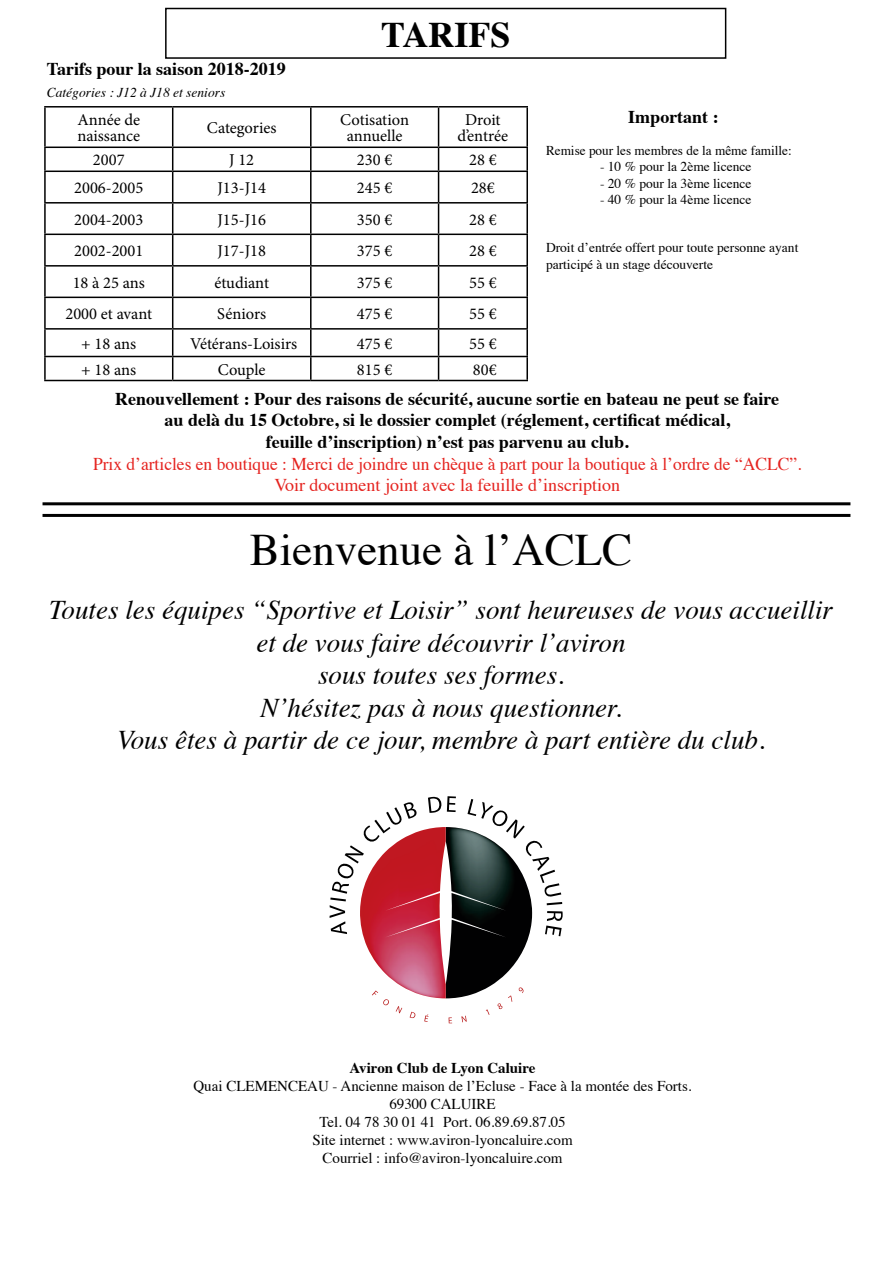
<style>
.page{position:relative;width:893px;height:1263px;background:#fff}
.page>*{position:absolute;margin:0;border:0;box-sizing:border-box;transform-origin:0 0}
.t1{font:45px "Times";color:#000}
.t2{font:700 36px "Times";color:#000}
.t3{font:italic 27px/32.4px "Times";color:#000;text-align:center}
.t4{font:700 18px/21.6px "Times";color:#000;text-align:center}
.t5{font:18px/21.6px "Times";color:#e5231f;text-align:center}
.t6{font:16.5px/16.5px "Minion Pro";color:#000;text-align:center}
.t7{font:15px/18px "Times";color:#000;text-align:center}
.t8{font:700 15px "Times";color:#000}
.t9{font:13.5px/16.2px "Times";color:#000}
.t10{font:italic 13.5px "Times";color:#000}
</style>
<div class="page">
<hr style="left:44px;top:106px;width:129px;height:2px;background:#000">
<hr style="left:44px;top:108px;width:2px;height:39px;background:#000">
<hr style="left:173px;top:106px;width:138px;height:2px;background:#000">
<hr style="left:172px;top:108px;width:1px;height:39px;background:#000">
<hr style="left:311px;top:106px;width:128px;height:2px;background:#000">
<hr style="left:310px;top:108px;width:2px;height:39px;background:#000">
<hr style="left:439px;top:106px;width:89px;height:2px;background:#000">
<hr style="left:438px;top:108px;width:1px;height:39px;background:#000">
<hr style="left:526px;top:108px;width:2px;height:39px;background:#000">
<hr style="left:44px;top:147px;width:129px;height:1px;background:#000">
<hr style="left:44px;top:148px;width:2px;height:23px;background:#000">
<hr style="left:173px;top:147px;width:138px;height:1px;background:#000">
<svg style="left:172px;top:148px;width:1px;height:23px"></svg>
<hr style="left:311px;top:147px;width:128px;height:1px;background:#000">
<hr style="left:310px;top:148px;width:2px;height:23px;background:#000">
<hr style="left:439px;top:147px;width:89px;height:1px;background:#000">
<svg style="left:438px;top:148px;width:1px;height:23px"></svg>
<hr style="left:526px;top:148px;width:2px;height:23px;background:#000">
<hr style="left:44px;top:171px;width:129px;height:1px;background:#000">
<hr style="left:44px;top:172px;width:2px;height:30px;background:#000">
<hr style="left:173px;top:171px;width:138px;height:1px;background:#000">
<hr style="left:172px;top:172px;width:1px;height:30px;background:#000">
<hr style="left:311px;top:171px;width:128px;height:1px;background:#000">
<hr style="left:310px;top:172px;width:2px;height:30px;background:#000">
<hr style="left:439px;top:171px;width:89px;height:1px;background:#000">
<hr style="left:438px;top:172px;width:1px;height:30px;background:#000">
<hr style="left:526px;top:172px;width:2px;height:30px;background:#000">
<hr style="left:44px;top:202px;width:129px;height:2px;background:#000">
<hr style="left:44px;top:204px;width:2px;height:30px;background:#000">
<hr style="left:173px;top:202px;width:138px;height:2px;background:#000">
<hr style="left:172px;top:204px;width:1px;height:30px;background:#000">
<hr style="left:311px;top:202px;width:128px;height:2px;background:#000">
<hr style="left:310px;top:204px;width:2px;height:30px;background:#000">
<hr style="left:439px;top:202px;width:89px;height:2px;background:#000">
<hr style="left:438px;top:204px;width:1px;height:30px;background:#000">
<hr style="left:526px;top:204px;width:2px;height:30px;background:#000">
<hr style="left:44px;top:234px;width:129px;height:1px;background:#000">
<hr style="left:44px;top:235px;width:2px;height:30px;background:#000">
<hr style="left:173px;top:234px;width:138px;height:1px;background:#000">
<hr style="left:172px;top:235px;width:1px;height:30px;background:#000">
<hr style="left:311px;top:234px;width:128px;height:1px;background:#000">
<hr style="left:310px;top:235px;width:2px;height:30px;background:#000">
<hr style="left:439px;top:234px;width:89px;height:1px;background:#000">
<hr style="left:438px;top:235px;width:1px;height:30px;background:#000">
<hr style="left:526px;top:235px;width:2px;height:30px;background:#000">
<hr style="left:44px;top:265px;width:129px;height:2px;background:#000">
<hr style="left:44px;top:267px;width:2px;height:30px;background:#000">
<hr style="left:173px;top:265px;width:138px;height:2px;background:#000">
<hr style="left:172px;top:267px;width:1px;height:30px;background:#000">
<hr style="left:311px;top:265px;width:128px;height:2px;background:#000">
<hr style="left:310px;top:267px;width:2px;height:30px;background:#000">
<hr style="left:439px;top:265px;width:89px;height:2px;background:#000">
<hr style="left:438px;top:267px;width:1px;height:30px;background:#000">
<hr style="left:526px;top:267px;width:2px;height:30px;background:#000">
<hr style="left:44px;top:297px;width:129px;height:1px;background:#000">
<hr style="left:44px;top:298px;width:2px;height:30px;background:#000">
<hr style="left:173px;top:297px;width:138px;height:1px;background:#000">
<hr style="left:172px;top:298px;width:1px;height:30px;background:#000">
<hr style="left:311px;top:297px;width:128px;height:1px;background:#000">
<hr style="left:310px;top:298px;width:2px;height:30px;background:#000">
<hr style="left:439px;top:297px;width:89px;height:1px;background:#000">
<hr style="left:438px;top:298px;width:1px;height:30px;background:#000">
<hr style="left:526px;top:298px;width:2px;height:30px;background:#000">
<hr style="left:44px;top:328px;width:129px;height:2px;background:#000">
<hr style="left:44px;top:330px;width:2px;height:26px;background:#000">
<hr style="left:173px;top:328px;width:138px;height:2px;background:#000">
<hr style="left:311px;top:328px;width:128px;height:2px;background:#000">
<hr style="left:310px;top:330px;width:2px;height:26px;background:#000">
<hr style="left:439px;top:328px;width:89px;height:2px;background:#000">
<hr style="left:526px;top:330px;width:2px;height:26px;background:#000">
<hr style="left:44px;top:356px;width:129px;height:1px;background:#000">
<hr style="left:44px;top:357px;width:2px;height:23px;background:#000">
<hr style="left:173px;top:356px;width:138px;height:1px;background:#000">
<svg style="left:172px;top:330px;width:1px;height:50px"></svg>
<hr style="left:311px;top:356px;width:128px;height:1px;background:#000">
<hr style="left:310px;top:357px;width:2px;height:23px;background:#000">
<hr style="left:439px;top:356px;width:89px;height:1px;background:#000">
<svg style="left:438px;top:330px;width:1px;height:50px"></svg>
<hr style="left:526px;top:357px;width:2px;height:23px;background:#000">
<hr style="left:44px;top:380px;width:129px;height:1px;background:#000">
<hr style="left:173px;top:380px;width:138px;height:1px;background:#000">
<hr style="left:311px;top:380px;width:128px;height:1px;background:#000">
<hr style="left:439px;top:380px;width:89px;height:1px;background:#000">
<div style="left:165px;top:8px;width:561px;height:51px;border:2px solid #000"></div>
<hr style="left:43px;top:502px;width:807px;height:3px;background:#000">
<hr style="left:43px;top:514px;width:807px;height:3px;background:#000">
<svg style="left:330px;top:796px;width:233px;height:227px"></svg>
<p class="t4" style="left:47px;top:56px;width:241px">Tarifs pour la saison 2018-2019</p>
<p class="t10" style="left:47px;top:80px;width:180px">Catégories : J12 à J18 et seniors</p>
<h2 class="t2" style="left:381px;top:0;width:131px">TARIFS</h2>
<p class="t6" style="left:77px;top:111px;width:64px;text-align:left">Année de naissance</p>
<p class="t6" style="left:207px;top:120px;width:71px">Categories</p>
<p class="t6" style="left:340px;top:111px;width:70px">Cotisation annuelle</p>
<p class="t6" style="left:458px;top:111px;width:52px">Droit d’entrée</p>
<p class="t6" style="left:93px;top:152px;width:33px">2007</p>
<p class="t6" style="left:229px;top:152px;width:27px">J 12</p>
<p class="t6" style="left:357px;top:152px;width:37px">230 €</p>
<p class="t6" style="left:469px;top:152px;width:29px">28 €</p>
<p class="t6" style="left:74px;top:180px;width:71px">2006-2005</p>
<p class="t6" style="left:218px;top:180px;width:50px">J13-J14</p>
<p class="t6" style="left:357px;top:180px;width:37px">245 €</p>
<p class="t6" style="left:471px;top:180px;width:25px">28€</p>
<p class="t6" style="left:74px;top:211px;width:71px">2004-2003</p>
<p class="t6" style="left:218px;top:211px;width:50px">J15-J16</p>
<p class="t6" style="left:357px;top:211px;width:37px">350 €</p>
<p class="t6" style="left:469px;top:211px;width:29px">28 €</p>
<p class="t6" style="left:74px;top:243px;width:71px">2002-2001</p>
<p class="t6" style="left:218px;top:243px;width:50px">J17-J18</p>
<p class="t6" style="left:357px;top:243px;width:37px">375 €</p>
<p class="t6" style="left:469px;top:243px;width:29px">28 €</p>
<p class="t6" style="left:73px;top:274px;width:74px">18 à 25 ans</p>
<p class="t6" style="left:214px;top:274px;width:56px">étudiant</p>
<p class="t6" style="left:357px;top:274px;width:37px">375 €</p>
<p class="t6" style="left:469px;top:274px;width:29px">55 €</p>
<p class="t6" style="left:65px;top:306px;width:88px">2000 et avant</p>
<p class="t6" style="left:217px;top:306px;width:50px">Séniors</p>
<p class="t6" style="left:357px;top:306px;width:37px">475 €</p>
<p class="t6" style="left:469px;top:306px;width:29px">55 €</p>
<p class="t6" style="left:81px;top:335px;width:56px">+ 18 ans</p>
<p class="t6" style="left:190px;top:335px;width:109px">Vétérans-Loisirs</p>
<p class="t6" style="left:357px;top:335px;width:37px">475 €</p>
<p class="t6" style="left:469px;top:335px;width:29px">55 €</p>
<p class="t6" style="left:81px;top:361px;width:56px">+ 18 ans</p>
<p class="t6" style="left:218px;top:361px;width:49px">Couple</p>
<p class="t6" style="left:357px;top:361px;width:37px">815 €</p>
<p class="t6" style="left:473px;top:361px;width:25px">80€</p>
<p class="t4" style="left:628px;top:104px;width:92px">Important :</p>
<p class="t9" style="left:546px;top:141px;width:247px">Remise pour les membres de la même famille:</p>
<p class="t9" style="left:600px;top:157px;width:153px">- 10 % pour la 2ème licence</p>
<p class="t9" style="left:600px;top:174px;width:153px">- 20 % pour la 3ème licence</p>
<p class="t9" style="left:600px;top:190px;width:153px">- 40 % pour la 4ème licence</p>
<p class="t9" style="left:546px;top:238px;width:254px">Droit d’entrée offert pour toute personne ayant participé à un stage découverte</p>
<p class="t4" style="left:115px;top:386px;width:665px">Renouvellement : Pour des raisons de sécurité, aucune sortie en bateau ne peut se faire au delà du 15 Octobre, si le dossier complet (réglement, certificat médical,<br>feuille d’inscription) n’est pas parvenu au club.</p>
<p class="t5" style="left:93px;top:451px;width:710px">Prix d’articles en boutique : Merci de joindre un chèque à part pour la boutique à l’ordre de “ACLC”.<br>Voir document joint avec la feuille d’inscription</p>
<h1 class="t1" style="left:250px;top:508px;width:384px">Bienvenue à l’ACLC</h1>
<h3 class="t3" style="left:49px;top:592px;width:785px">Toutes les équipes “Sportive et Loisir” sont heureuses de vous accueillir et de vous faire découvrir l’aviron<br>sous toutes ses formes.<br>N’hésitez pas à nous questionner.<br>Vous êtes à partir de ce jour, membre à part entière du club.</h3>
<p class="t8" style="left:350px;top:1053px;width:187px">Aviron Club de Lyon Caluire</p>
<p class="t7" style="left:193px;top:1076px;width:500px">Quai CLEMENCEAU - Ancienne maison de l’Ecluse - Face à la montée des Forts.<br>69300 CALUIRE<br>Tel. 04 78 30 01 41 Port. 06.89.69.87.05<br>Site internet : www.aviron-lyoncaluire.com<br>Courriel : info@aviron-lyoncaluire.com</p>
</div>
